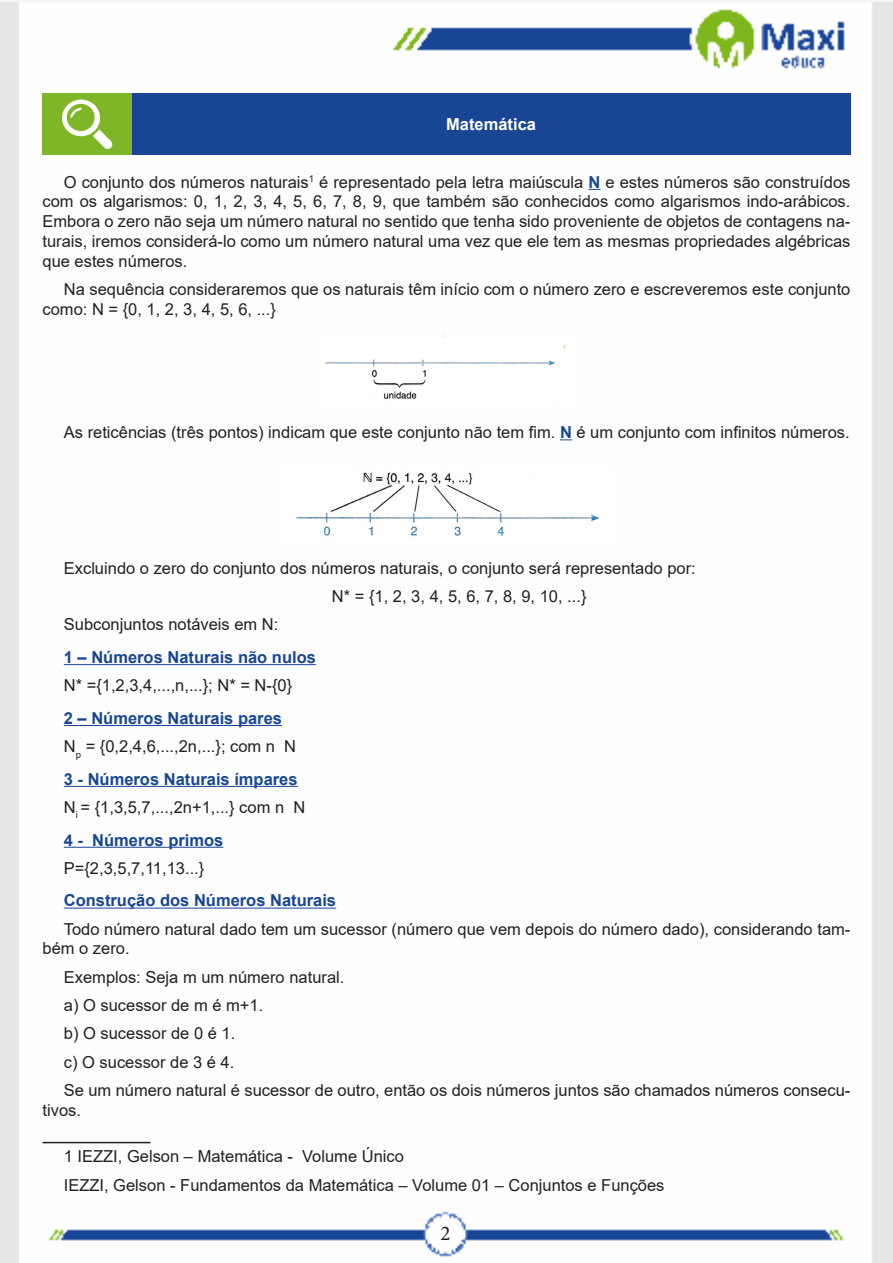
<style>
.page{position:relative;width:893px;height:1263px;background:#fff}
.page>*{position:absolute;margin:0;border:0;box-sizing:border-box;transform-origin:0 0}
.t1{font:21px "Minion Pro";color:#231f20}
.Texto{font:16.5px/19.8px "Arial";color:#231f20}
.t2{font:700 16.5px "Arial";color:#184695}
.Titulo_de_Caixa{font:700 16.5px "Arial";color:#fff}
.s1{font-weight:700;color:#184695}
</style>
<div class="page">
<img style="left:0;top:1px;width:893px;height:1262px">
<svg style="left:588px;top:189px;width:12px;height:1px"></svg>
<svg style="left:560px;top:439px;width:12px;height:1px"></svg>
<hr style="left:64px;top:664px;width:252px;height:1px;background:#184695">
<hr style="left:64px;top:725px;width:218px;height:1px;background:#184695">
<hr style="left:64px;top:786px;width:234px;height:1px;background:#184695">
<hr style="left:64px;top:847px;width:159px;height:1px;background:#184695">
<hr style="left:64px;top:908px;width:272px;height:1px;background:#184695">
<div style="left:43px;top:94px;width:89px;height:61px;background:#7fb628"></div>
<div style="left:132px;top:94px;width:718px;height:61px;background:#184695"></div>
<svg style="left:62px;top:100px;width:51px;height:49px"></svg>
<img style="left:316px;top:336px;width:261px;height:70px">
<img style="left:281px;top:468px;width:331px;height:77px">
<hr style="left:43px;top:1142px;width:108px;height:1px;background:#231f20">
<p class="Titulo_de_Caixa" style="left:446px;top:113px;width:91px">Matemática</p>
<p class="Texto" style="left:43px;top:172px;width:809px;text-align:justify;text-indent:21px">O conjunto dos números naturais<sup>1</sup> é representado pela letra maiúscula <span class="s1">N</span> e estes números são construídos com os algarismos: 0, 1, 2, 3, 4, 5, 6, 7, 8, 9, que também são conhecidos como algarismos indo-arábicos.<br>Embora o zero não seja um número natural no sentido que tenha sido proveniente de objetos de contagens na&shy;turais, iremos considerá-lo como um número natural uma vez que ele tem as mesmas propriedades algébricas que estes números.</p>
<p class="Texto" style="left:43px;top:279px;width:809px;text-indent:21px">Na sequência consideraremos que os naturais têm início com o número zero e escreveremos este conjunto como: N = {0, 1, 2, 3, 4, 5, 6, ...}</p>
<p class="Texto" style="left:64px;top:422px;width:787px">As reticências (três pontos) indicam que este conjunto não tem fim. <span class="s1">N</span> é um conjunto com infinitos números.</p>
<p class="Texto" style="left:64px;top:558px;width:633px">Excluindo o zero do conjunto dos números naturais, o conjunto será representado por:</p>
<p class="Texto" style="left:332px;top:586px;width:256px">N* = {1, 2, 3, 4, 5, 6, 7, 8, 9, 10, ...}</p>
<p class="Texto" style="left:64px;top:614px;width:216px">Subconjuntos notáveis em N:</p>
<p class="t2" style="left:64px;top:645px;width:254px">1 – Números Naturais não nulos</p>
<p class="Texto" style="left:64px;top:675px;width:230px">N* ={1,2,3,4,...,n,...}; N* = N-{0}</p>
<p class="t2" style="left:64px;top:706px;width:220px">2 – Números Naturais pares</p>
<p class="Texto" style="left:64px;top:736px;width:234px">N<sub>p</sub> = {0,2,4,6,...,2n,...}; com n N</p>
<p class="t2" style="left:64px;top:767px;width:235px">3 - Números Naturais ímpares</p>
<p class="Texto" style="left:64px;top:797px;width:243px">N<sub>i</sub> = {1,3,5,7,...,2n+1,...} com n N</p>
<p class="t2" style="left:64px;top:828px;width:161px">4 - Números primos</p>
<p class="Texto" style="left:64px;top:858px;width:142px">P={2,3,5,7,11,13...}</p>
<p class="t2" style="left:64px;top:889px;width:274px">Construção dos Números Naturais</p>
<p class="Texto" style="left:43px;top:919px;width:809px;text-indent:21px">Todo número natural dado tem um sucessor (número que vem depois do número dado), considerando tam&shy;bém o zero.</p>
<p class="Texto" style="left:64px;top:967px;width:282px">Exemplos: Seja m um número natural.</p>
<p class="Texto" style="left:64px;top:995px;width:201px">a) O sucessor de m é m+1.</p>
<p class="Texto" style="left:64px;top:1023px;width:173px">b) O sucessor de 0 é 1.</p>
<p class="Texto" style="left:64px;top:1052px;width:172px">c) O sucessor de 3 é 4.</p>
<p class="Texto" style="left:43px;top:1080px;width:809px;text-indent:21px">Se um número natural é sucessor de outro, então os dois números juntos são chamados números consecu&shy;tivos.</p>
<p class="Texto" style="left:64px;top:1146px;width:342px">1 IEZZI, Gelson – Matemática - Volume Único</p>
<p class="Texto" style="left:64px;top:1175px;width:602px">IEZZI, Gelson - Fundamentos da Matemática – Volume 01 – Conjuntos e Funções</p>
<p class="t1" style="left:440px;top:1219px;width:12px">2</p>
</div>
